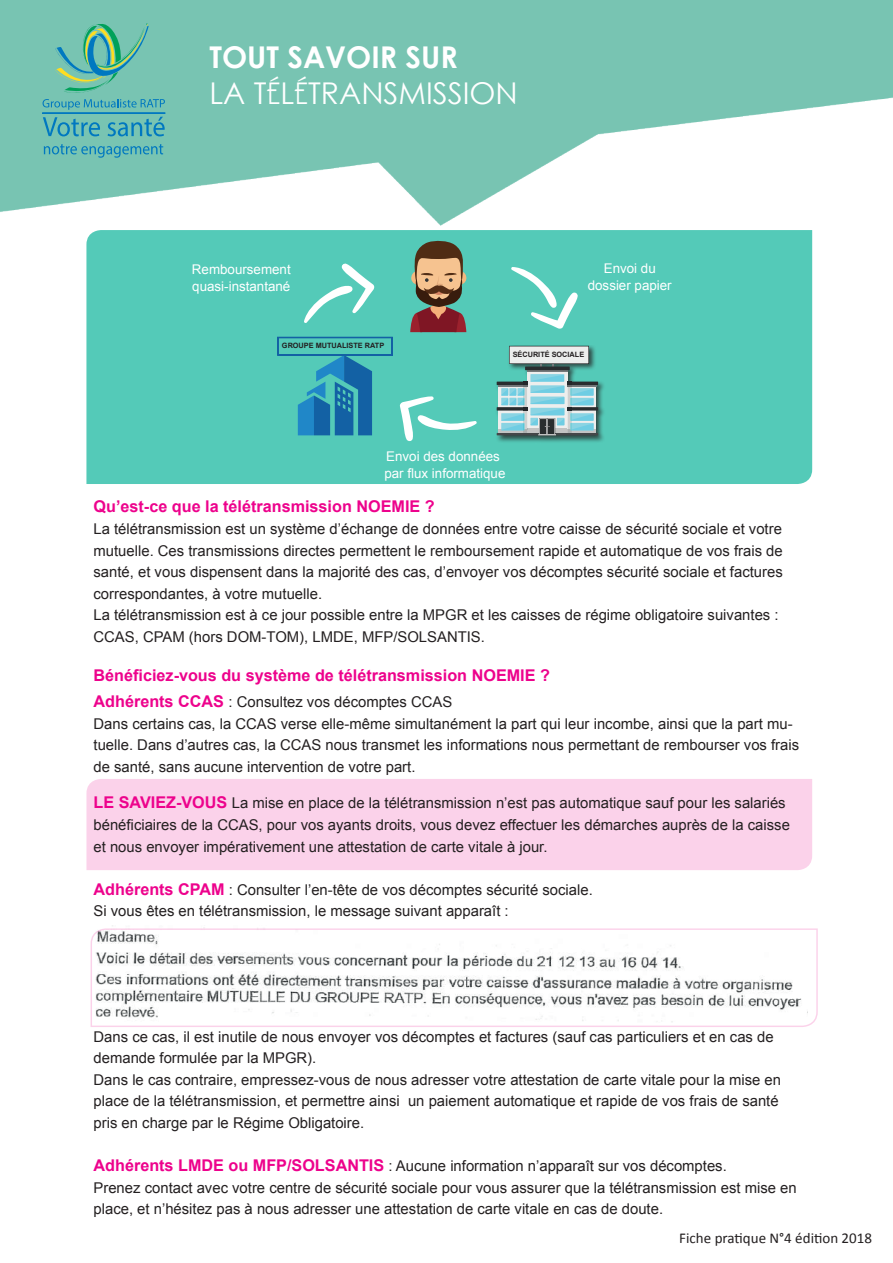
<style>
.page{position:relative;width:893px;height:1263px;background:#fff}
.page>*{position:absolute;margin:0;border:0;box-sizing:border-box;transform-origin:0 0}
.t1{font:30px/36px "Century Gothic";color:#fff}
.t2{font:700 16.2px "Arial";color:#ed028c}
.t3{font:15px "Calibri";color:#231f20}
.t4{font:14.85px/21.6px "Arial";color:#231f20}
.t5{font:13.35px/17px "Arial";color:#fff}
.t6{font:700 7.35px "Arial";color:#231f20}
.s1{font-weight:700}
.s2{font-family:"Bellerose";font-weight:300}
.s3{font-weight:700;font-size:16.2px;color:#ed028c}
</style>
<div class="page">
<div style="left:86px;top:779px;width:726px;height:91px;background:#fbd2ea"></div>
<img style="left:0;top:0;width:893px;height:226px">
<svg style="left:55px;top:23px;width:94px;height:70px;background:#6abba4"></svg>
<svg style="left:43px;top:99px;width:122px;height:11px"></svg>
<div style="left:42px;top:113px;width:123px;height:1px;border:1px solid #0078c0"></div>
<svg style="left:43px;top:117px;width:57px;height:19px"></svg>
<svg style="left:108px;top:117px;width:57px;height:19px"></svg>
<svg style="left:44px;top:144px;width:119px;height:14px;background:#5bb1b5"></svg>
<div style="left:86px;top:230px;width:726px;height:254px;background:#54cab8"></div>
<div style="left:495px;top:345px;width:111px;height:98px;background:#231f20;opacity:.75"></div>
<div style="left:527px;top:372px;width:41px;height:61px;background:#edeeed"></div>
<svg style="left:509px;top:346px;width:80px;height:22px;background:#c7d0ce"></svg>
<hr style="left:527px;top:370px;width:41px;height:2px;background:#75797b">
<div style="left:530px;top:374px;width:34px;height:8px;background:#94d6e4"></div>
<svg style="left:525px;top:366px;width:45px;height:4px"></svg>
<svg style="left:497px;top:375px;width:101px;height:60px;background:#90bdc3"></svg>
<svg style="left:410px;top:240px;width:57px;height:92px;background:#88755f"></svg>
<svg style="left:276px;top:336px;width:117px;height:99px;background:#3da6b4"></svg>
<svg style="left:511px;top:267px;width:67px;height:62px"></svg>
<svg style="left:304px;top:263px;width:71px;height:61px"></svg>
<svg style="left:399px;top:396px;width:78px;height:46px"></svg>
<svg style="left:90px;top:928px;width:728px;height:99px"></svg>
<h1 class="t1" style="left:209px;top:39px;width:310px"><span class="s1">TOUT SAVOIR SUR<br></span>LA T<span class="s2">É</span>L<span class="s2">É</span>TRANSMISSION</h1>
<p class="t5" style="left:192px;top:261px;width:100px">Remboursement quasi-instantané</p>
<p class="t5" style="left:588px;top:260px;width:85px;text-align:center">Envoi du dossier papier</p>
<p class="t6" style="left:282px;top:341px;width:104px">GROUPE MUTUALISTE RATP</p>
<p class="t6" style="left:513px;top:349px;width:73px">SÉCURITÉ SOCIALE</p>
<p class="t5" style="left:384px;top:447px;width:123px">Envoi des données par flux informatique</p>
<p class="t2" style="left:94px;top:496px;width:343px">Qu’est-ce que la télétransmission NOEMIE ?</p>
<p class="t4" style="left:94px;top:518px;width:691px">La télétransmission est un système d’échange de données entre votre caisse de sécurité sociale et votre mutuelle. Ces transmissions directes permettent le remboursement rapide et automatique de vos frais de santé, et vous dispensent dans la majorité des cas, d’envoyer vos décomptes sécurité sociale et factures correspondantes, à votre mutuelle.<br>La télétransmission est à ce jour possible entre la MPGR et les caisses de régime obligatoire suivantes :<br>CCAS, CPAM (hors DOM-TOM), LMDE, MFP/SOLSANTIS.</p>
<p class="t2" style="left:94px;top:664px;width:458px">Bénéficiez-vous du système de télétransmission NOEMIE ?</p>
<p class="t4" style="left:94px;top:691px;width:707px"><span class="s3">Adhérents CCAS</span> : Consultez vos décomptes CCAS<br>Dans certains cas, la CCAS verse elle-même simultanément la part qui leur incombe, ainsi que la part mu&shy;tuelle. Dans d’autres cas, la CCAS nous transmet les informations nous permettant de rembourser vos frais de santé, sans aucune intervention de votre part.</p>
<p class="t4" style="left:94px;top:792px;width:698px"><span class="s3">LE SAVIEZ-VOUS</span> La mise en place de la télétransmission n’est pas automatique sauf pour les salariés bénéficiaires de la CCAS, pour vos ayants droits, vous devez effectuer les démarches auprès de la caisse et nous envoyer impérativement une attestation de carte vitale à jour.</p>
<p class="t4" style="left:94px;top:879px;width:501px"><span class="s3">Adhérents CPAM</span> : Consulter l’en-tête de vos décomptes sécurité sociale.<br>Si vous êtes en télétransmission, le message suivant apparaît :</p>
<p class="t4" style="left:94px;top:1026px;width:689px">Dans ce cas, il est inutile de nous envoyer vos décomptes et factures (sauf cas particuliers et en cas de demande formulée par la MPGR).<br>Dans le cas contraire, empressez-vous de nous adresser votre attestation de carte vitale pour la mise en place de la télétransmission, et permettre ainsi un paiement automatique et rapide de vos frais de santé pris en charge par le Régime Obligatoire.</p>
<p class="t4" style="left:94px;top:1155px;width:705px"><span class="s3">Adhérents LMDE ou MFP/SOLSANTIS</span> : Aucune information n’apparaît sur vos décomptes.<br>Prenez contact avec votre centre de sécurité sociale pour vous assurer que la télétransmission est mise en place, et n’hésitez pas à nous adresser une attestation de carte vitale en cas de doute.</p>
<p class="t3" style="left:679px;top:1228px;width:194px">Fiche pratique N°4 édition 2018</p>
</div>
